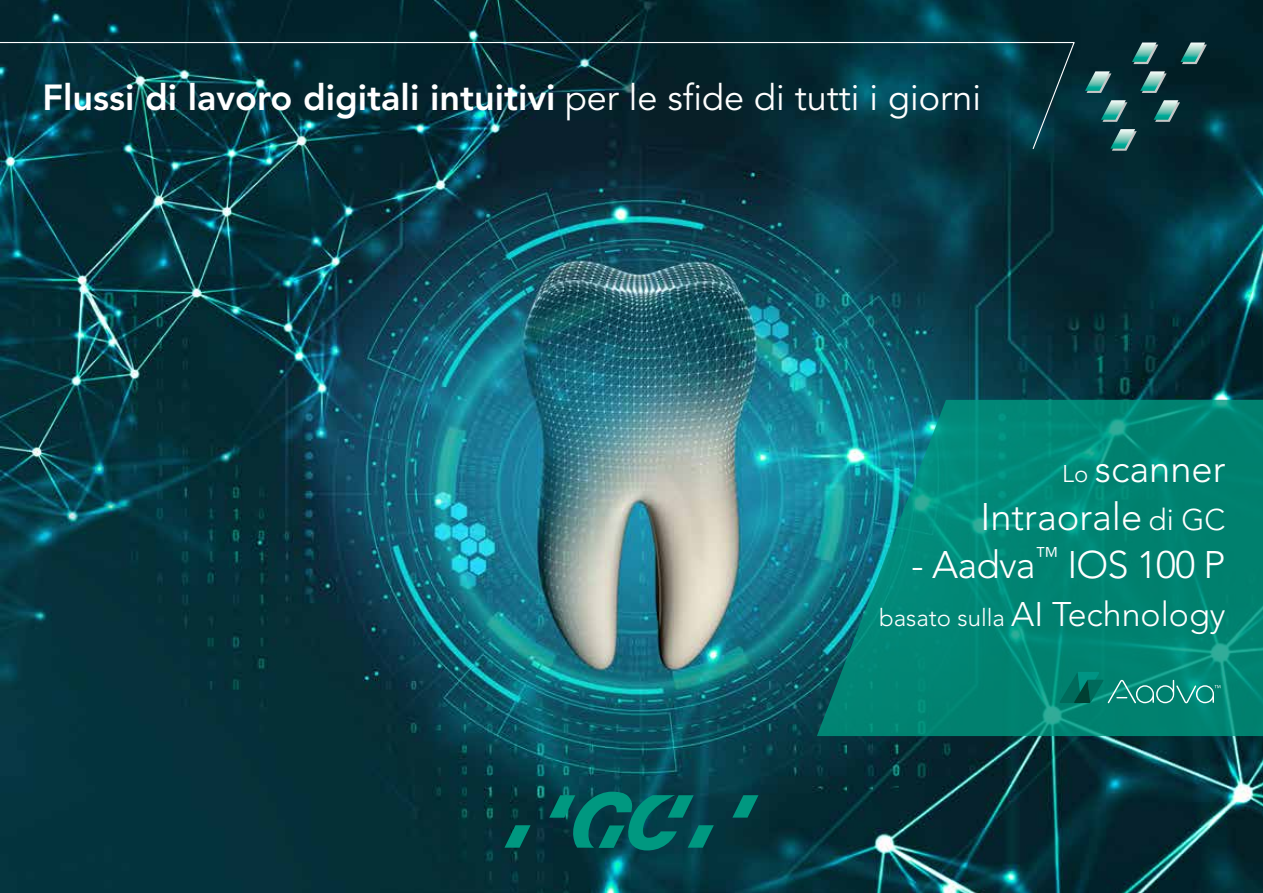
<style>
.page{position:relative;width:1263px;height:893px;background:#fff}
.page>*{position:absolute;margin:0;border:0;box-sizing:border-box;transform-origin:0 0}
.t1{font:300 38.1px/48px "Avenir LT Std";color:#fff;text-align:right}
.t2{font:300 38.1px "Avenir LT Std";letter-spacing:-.02em;color:#fff}
.t3{font:800 36px "Avenir LT Std";color:#fff}
.t4{font:300 33.9px "Avenir LT Std";color:#fff}
.s1{font-weight:400}
.s2{font-size:24px}
.s3{font-size:29.7px}
</style>
<div class="page">
<img style="left:0;top:0;width:1263px;height:893px">
<svg style="left:1133px;top:45px;width:25px;height:19px"></svg>
<svg style="left:1086px;top:73px;width:25px;height:20px"></svg>
<svg style="left:1102px;top:102px;width:25px;height:20px"></svg>
<svg style="left:1182px;top:45px;width:25px;height:19px"></svg>
<svg style="left:1142px;top:73px;width:25px;height:20px"></svg>
<svg style="left:1155px;top:102px;width:25px;height:20px"></svg>
<svg style="left:1112px;top:131px;width:25px;height:20px"></svg>
<img style="left:1132px;top:43px;width:24px;height:19px">
<img style="left:1085px;top:71px;width:25px;height:20px">
<img style="left:1101px;top:100px;width:25px;height:20px">
<img style="left:1180px;top:43px;width:25px;height:19px">
<img style="left:1140px;top:71px;width:25px;height:20px">
<img style="left:1153px;top:100px;width:25px;height:20px">
<img style="left:1110px;top:129px;width:25px;height:20px">
<svg style="left:0;top:41px;width:1075px;height:109px;background:#08313c"></svg>
<svg style="left:732px;top:795px;width:26px;height:23px"></svg>
<svg style="left:549px;top:792px;width:165px;height:58px;background:#02605d"></svg>
<svg style="left:504px;top:825px;width:27px;height:23px"></svg>
<svg style="left:817px;top:400px;width:446px;height:336px;background:#048679"></svg>
<svg style="left:1059px;top:672px;width:161px;height:31px;background:#168a7b"></svg>
<p class="t3" style="left:43px;top:76px;width:940px">Flussi di lavoro digitali intuitivi <span class="s1">per le sfide di tutti i giorni</span></p>
<p class="t1" style="left:980px;top:445px;width:246px"><span class="s2">Lo</span> scanner<br>Intraorale <span class="s3">di GC</span></p>
<p class="t2" style="left:911px;top:543px;width:316px">- Aadva<sup>™</sup> IOS 100 P</p>
<p class="t4" style="left:879px;top:594px;width:348px"><span class="s2">basato sulla</span> AI Technology</p>
</div>
